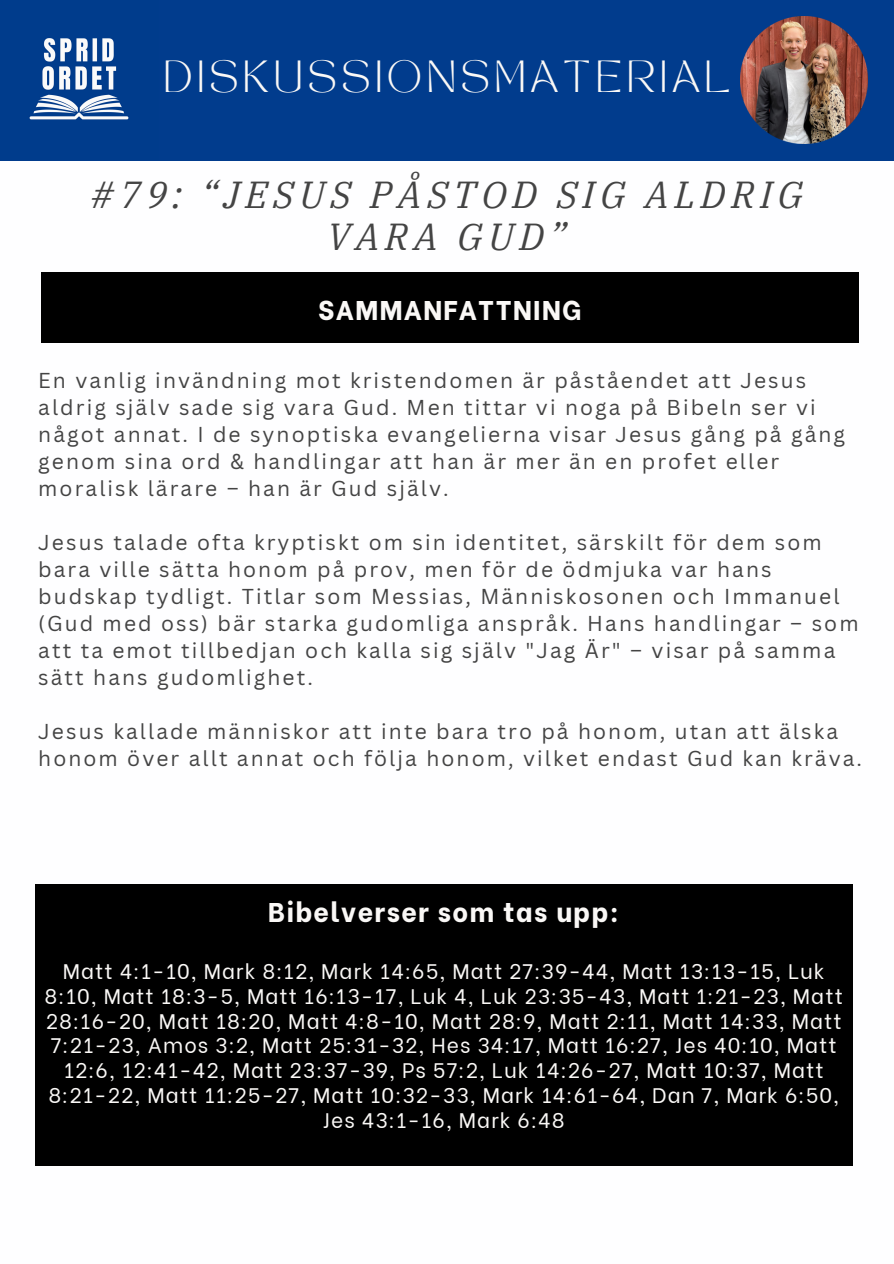
<style>
.page{position:relative;width:894px;height:1264px;background:#fff}
.page>*{position:absolute;margin:0;border:0;box-sizing:border-box;transform-origin:0 0}
.t1{font:italic 37.5px/41.7px "IBM Plex Serif";letter-spacing:.15em;color:#444;text-align:center}
.t2{font:31.5px "TAN MONCHERI Regular";letter-spacing:.15em;color:#faf8f6}
.t3{font:800 27px "Be Vietnam";letter-spacing:.05em;color:#faf8f6}
.t4{font:21px/27px "Canva Sans";letter-spacing:.1em;color:#444}
.t5{font:21px/24.8px "Be Vietnam";letter-spacing:.05em;color:#faf8f6;text-align:center}
</style>
<div class="page">
<div style="left:0;top:0;width:893px;height:160px;background:#013c8d"></div>
<img style="left:29px;top:38px;width:100px;height:82px">
<div style="left:41px;top:272px;width:817px;height:71px;background:#000"></div>
<div style="left:35px;top:884px;width:817px;height:281px;background:#000"></div>
<img style="left:740px;top:16px;width:127px;height:127px">
<p class="t2" style="left:163px;top:60px;width:568px">DISKUSSIONSMATERIAL</p>
<p class="t1" style="left:90px;top:173px;width:714px">#79: “JESUS PÅSTOD SIG ALDRIG<br>VARA GUD”</p>
<p class="t3" style="left:318px;top:287px;width:265px">SAMMANFATTNING</p>
<h1 class="t4" style="left:38px;top:366px;width:808px">En vanlig invändning mot kristendomen är påståendet att Jesus aldrig själv sade sig vara Gud. Men tittar vi noga på Bibeln ser vi något annat. I de synoptiska evangelierna visar Jesus gång på gång genom sina ord &amp; handlingar att han är mer än en profet eller moralisk lärare – han är Gud själv.</h1>
<h3 class="t4" style="left:38px;top:528px;width:821px">Jesus talade ofta kryptiskt om sin identitet, särskilt för dem som bara ville sätta honom på prov, men för de ödmjuka var hans budskap tydligt. Titlar som Messias, Människosonen och Immanuel (Gud med oss) bär starka gudomliga anspråk. Hans handlingar – som att ta emot tillbedjan och kalla sig själv "Jag Är" – visar på samma sätt hans gudomlighet.</h3>
<p class="t4" style="left:38px;top:717px;width:825px">Jesus kallade människor att inte bara tro på honom, utan att älska honom över allt annat och följa honom, vilket endast Gud kan kräva.</p>
<p class="t3" style="left:268px;top:889px;width:352px">Bibelverser som tas upp:</p>
<h2 class="t5" style="left:45px;top:957px;width:799px">Matt 4:1-10, Mark 8:12, Mark 14:65, Matt 27:39-44, Matt 13:13-15, Luk 8:10, Matt 18:3-5, Matt 16:13-17, Luk 4, Luk 23:35-43, Matt 1:21-23, Matt 28:16-20, Matt 18:20, Matt 4:8-10, Matt 28:9, Matt 2:11, Matt 14:33, Matt 7:21-23, Amos 3:2, Matt 25:31-32, Hes 34:17, Matt 16:27, Jes 40:10, Matt 12:6, 12:41-42, Matt 23:37-39, Ps 57:2, Luk 14:26-27, Matt 10:37, Matt 8:21-22, Matt 11:25-27, Matt 10:32-33, Mark 14:61-64, Dan 7, Mark 6:50, Jes 43:1-16, Mark 6:48</h2>
</div>
